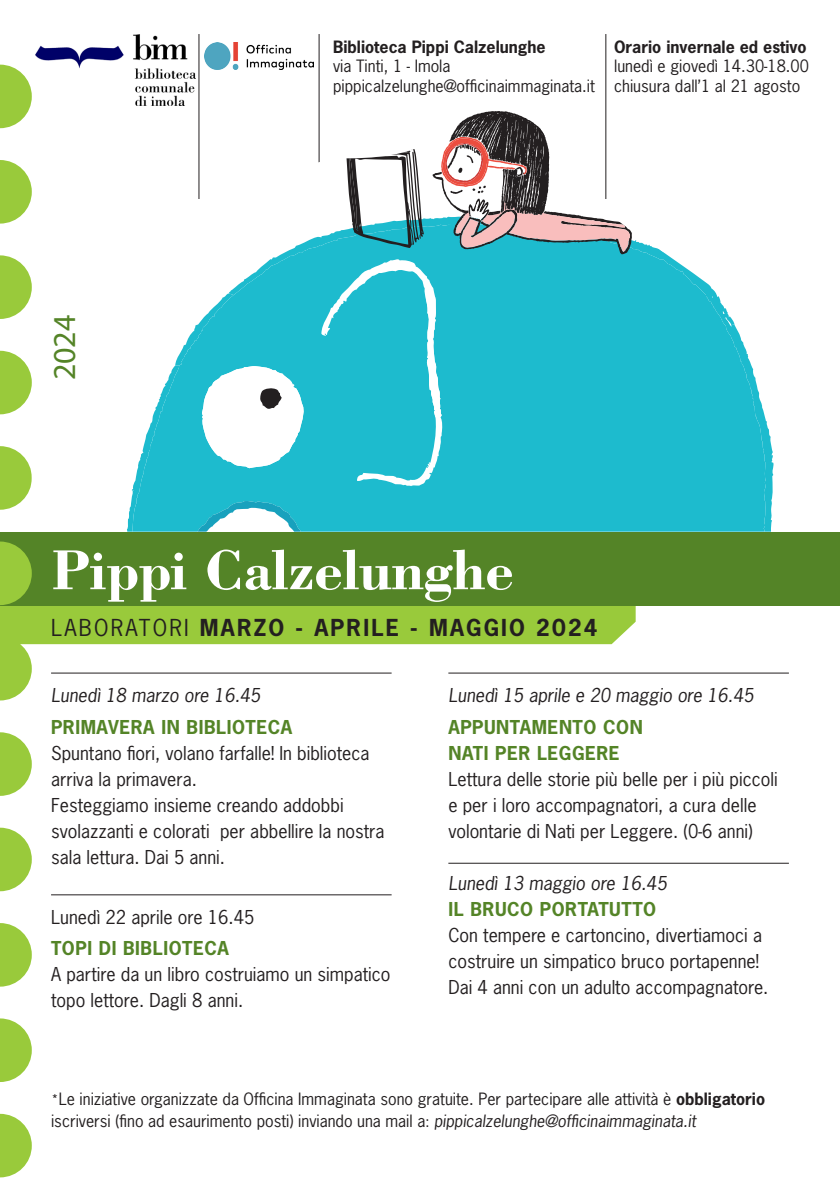
<style>
.page{position:relative;width:840px;height:1191px;background:#fff}
.page>*{position:absolute;margin:0;border:0;box-sizing:border-box;transform-origin:0 0}
.t1{font:700 58px "Bodoni Std";color:#fff}
.t2{font:32px "Myriad Pro";color:#548427}
.t3{font:700 22px "News Gothic Std";letter-spacing:.1em;color:#231f20}
.Titolo_Viola{font:18px/26px "News Gothic Std";color:#231f20}
.Info{font:18px/26px "News Gothic Std";color:#231f20}
.Titolo_Verde{font:700 18px "News Gothic Std";letter-spacing:.03em;color:#548427}
.Titolo_Verde-2{font:18px/26px "News Gothic Std";color:#231f20}
.Data{font:italic 18px "News Gothic Std";color:#231f20}
.Data-2{font:18px "News Gothic Std";color:#231f20}
.Titolo_Verde-3{font:italic 18px "News Gothic Std";color:#231f20}
.Info-2{font:16px/22px "News Gothic Std";color:#231f20}
.t4{font:700 16px "News Gothic Std";color:#231f20}
.s1{font-weight:400}
.s2{font-size:14px}
.s3{font-weight:700}
.s4{font-style:italic}
</style>
<div class="page">
<hr style="left:198px;top:34px;width:1px;height:181px;background:#231f20">
<img style="left:35px;top:34px;width:160px;height:71px">
<hr style="left:318px;top:34px;width:1px;height:181px;background:#231f20">
<hr style="left:605px;top:34px;width:1px;height:181px;background:#231f20">
<div style="left:0;top:531px;width:839px;height:74px;background:#548427"></div>
<hr style="left:51px;top:894px;width:340px;height:1px;background:#231f20">
<hr style="left:448px;top:672px;width:340px;height:1px;background:#231f20">
<svg style="left:0;top:65px;width:32px;height:63px"></svg>
<svg style="left:0;top:160px;width:32px;height:64px"></svg>
<svg style="left:0;top:255px;width:32px;height:64px"></svg>
<svg style="left:0;top:351px;width:32px;height:63px"></svg>
<svg style="left:0;top:446px;width:32px;height:64px"></svg>
<svg style="left:0;top:541px;width:635px;height:159px"></svg>
<svg style="left:0;top:732px;width:32px;height:64px"></svg>
<svg style="left:0;top:827px;width:32px;height:64px"></svg>
<svg style="left:0;top:923px;width:32px;height:63px"></svg>
<svg style="left:0;top:1018px;width:32px;height:64px"></svg>
<svg style="left:0;top:1113px;width:32px;height:64px"></svg>
<svg style="left:765px;top:417px;width:8px;height:114px"></svg>
<div style="left:313px;top:323px;width:452px;height:208px;background:#1dbbce"></div>
<svg style="left:229px;top:232px;width:505px;height:93px;fill:#1dbbce"></svg>
<svg style="left:127px;top:293px;width:186px;height:238px"></svg>
<svg style="left:321px;top:111px;width:310px;height:376px"></svg>
<img style="left:205px;top:43px;width:108px;height:26px">
<hr style="left:448px;top:862px;width:340px;height:1px;background:#231f20">
<p class="t4" style="left:333px;top:37px;width:214px">Biblioteca Pippi Calzelunghe</p>
<p class="Info-2" style="left:333px;top:55px;width:119px">via Tinti, 1 - Imola</p>
<p class="Info-2" style="left:333px;top:75px;width:263px">pippicalzelunghe@officinaimmaginata.it</p>
<p class="t4" style="left:613px;top:37px;width:194px">Orario invernale ed estivo</p>
<p class="Info-2" style="left:613px;top:55px;width:196px">lunedì e giovedì 14.30-18.00</p>
<p class="Info-2" style="left:613px;top:75px;width:187px">chiusura dall’1 al 21 agosto</p>
<p class="t2" style="left:45px;top:380px;width:67px;rotate:-90deg">2024</p>
<p class="t1" style="left:51px;top:534px;width:464px">Pippi Calzelunghe</p>
<p class="t3" style="left:51px;top:613px;width:547px"><span class="s1">LABORATORI</span> MARZO - APRILE - MAGGIO 2024</p>
<p class="Data" style="left:51px;top:683px;width:211px">Lunedì 18 marzo ore 16.45</p>
<p class="Titolo_Verde" style="left:51px;top:715px;width:242px">PRIMAVERA IN BIBLIOTECA</p>
<p class="Info" style="left:51px;top:739px;width:320px">Spuntano fiori, volano farfalle! In biblioteca arriva la primavera.</p>
<p class="Info" style="left:51px;top:791px;width:335px">Festeggiamo insieme creando addobbi svolazzanti e colorati per abbellire la nostra sala lettura. Dai 5 anni.</p>
<p class="Data-2" style="left:51px;top:905px;width:205px">Lunedì 22 aprile ore 16.45</p>
<p class="Titolo_Verde" style="left:51px;top:936px;width:179px">TOPI DI BIBLIOTECA</p>
<p class="Titolo_Verde-2" style="left:51px;top:961px;width:341px">A partire da un libro costruiamo un simpatico topo lettore. Dagli 8 anni.</p>
<p class="Data" style="left:448px;top:683px;width:307px">Lunedì 15 aprile e 20 maggio ore 16.45</p>
<p class="Titolo_Verde" style="left:448px;top:715px;width:196px">APPUNTAMENTO CON</p>
<p class="Titolo_Verde" style="left:448px;top:741px;width:173px">NATI PER LEGGERE</p>
<p class="Titolo_Viola" style="left:448px;top:765px;width:331px">Lettura delle storie più belle per i più piccoli e per i loro accompagnatori, a cura delle volontarie di Nati per Leggere. (0-6 anni)</p>
<p class="Titolo_Verde-3" style="left:448px;top:871px;width:220px">Lunedì 13 maggio ore 16.45</p>
<p class="Titolo_Verde" style="left:448px;top:897px;width:209px">IL BRUCO PORTATUTTO</p>
<p class="Titolo_Viola" style="left:448px;top:921px;width:315px">Con tempere e cartoncino, divertiamoci a costruire un simpatico bruco portapenne!</p>
<p class="Titolo_Viola" style="left:448px;top:973px;width:321px">Dai 4 anni con un adulto accompagnatore.</p>
<p class="Info-2" style="left:51px;top:1087px;width:715px"><span class="s2">*</span>Le iniziative organizzate da Officina Immaginata sono gratuite. Per partecipare alle attività è <span class="s3">obbligatorio </span>iscriversi (fino ad esaurimento posti) inviando una mail a<span class="s2">:</span> <span class="s4">pippicalzelunghe@officinaimmaginata.it</span></p>
</div>
